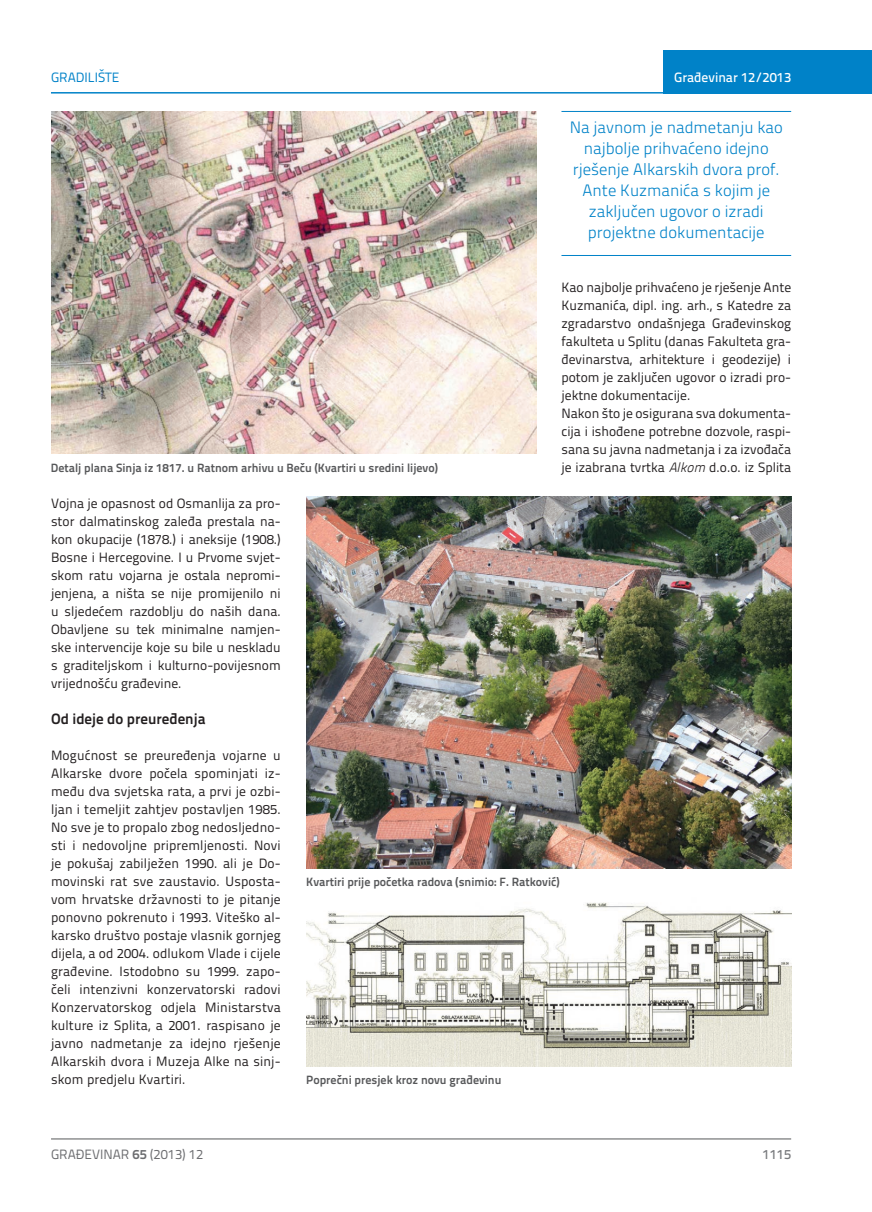
<style>
.page{position:relative;width:872px;height:1212px;background:#fff}
.page>*{position:absolute;margin:0;border:0;box-sizing:border-box;transform-origin:0 0}
.t1{font:300 16.5px/21px "Titillium Text 22 L";color:#0082c8;text-align:center}
.t2{font:700 15px "Titillium Text 22 L";color:#231f20}
.t3{font:13.5px/18px "Titillium Text 22 L";color:#231f20;text-align:justify}
.t4{font:13.5px "Titillium Text 22 L";color:#6c6d70}
.t5{font:500 13.5px "Titillium Text 22 L";color:#fff}
.t6{font:13.5px "Titillium Text 22 L";color:#0082c8}
.t7{font:500 13.5px "Titillium Text 22 L";color:#787a7d}
.t8{font:700 12px "Titillium Text 22 L";color:#57585a}
.s1{font-family:"Panefresco 250 wt";font-style:italic}
.s2{font-weight:700}
</style>
<div class="page">
<hr style="left:51px;top:1139px;width:740px;height:1px;background:#57585a">
<div style="left:663px;top:50px;width:209px;height:44px;background:#0082c8"></div>
<hr style="left:51px;top:92px;width:821px;height:2px;background:#0082c8">
<hr style="left:561px;top:111px;width:230px;height:1px;background:#0082c8">
<hr style="left:561px;top:255px;width:230px;height:1px;background:#0082c8">
<img style="left:51px;top:111px;width:485px;height:343px">
<img style="left:306px;top:496px;width:485px;height:372px">
<img style="left:306px;top:902px;width:485px;height:164px">
<p class="t6" style="left:51px;top:68px;width:70px">GRADILIŠTE</p>
<p class="t5" style="left:674px;top:67px;width:118px">Građevinar 12/2013</p>
<p class="t1" style="left:570px;top:116px;width:214px">Na javnom je nadmetanju kao najbolje prihvaćeno idejno rješenje Alkarskih dvora prof.<br>Ante Kuzmanića s kojim je zaključen ugovor o izradi projektne dokumentacije</p>
<p class="t3" style="left:561px;top:277px;width:231px;text-align:left">Kao najbolje prihvaćeno je rješenje Ante Kuzmanića, dipl. ing. arh., s Katedre za zgradarstvo ondašnjega Građevinskog fakulteta u Splitu (danas Fakulteta gra&shy;đevinarstva, arhitekture i geodezije) i potom je zaključen ugovor o izradi pro&shy;jektne dokumentacije.<br>Nakon što je osigurana sva dokumenta&shy;cija i ishođene potrebne dozvole, raspi&shy;sana su javna nadmetanja i za izvođača</p>
<p class="t8" style="left:51px;top:458px;width:388px">Detalj plana Sinja iz 1817. u Ratnom arhivu u Beču (Kvartiri u sredini lijevo)</p>
<p class="t3" style="left:561px;top:457px;width:231px">je izabrana tvrtka <span class="s1">Alkom</span> d.o.o. iz Splita</p>
<p class="t3" style="left:51px;top:493px;width:231px">Vojna je opasnost od Osmanlija za pro&shy;stor dalmatinskog zaleđa prestala na&shy;kon okupacije (1878.) i aneksije (1908.)<br>Bosne i Hercegovine. I u Prvome svjet&shy;skom ratu vojarna je ostala nepromi&shy;jenjena, a ništa se nije promijenilo ni u sljedećem razdoblju do naših dana.<br>Obavljene su tek minimalne namjen&shy;ske intervencije koje su bile u neskladu s graditeljskom i kulturno-povijesnom vrijednošću građevine.</p>
<p class="t2" style="left:51px;top:707px;width:156px">Od ideje do preuređenja</p>
<p class="t3" style="left:51px;top:746px;width:231px">Mogućnost se preuređenja vojarne u Alkarske dvore počela spominjati iz&shy;među dva svjetska rata, a prvi je ozbi&shy;ljan i temeljit zahtjev postavljen 1985.<br>No sve je to propalo zbog nedosljedno&shy;sti i nedovoljne pripremljenosti. Novi je pokušaj zabilježen 1990. ali je Do&shy;movinski rat sve zaustavio. Usposta&shy;vom hrvatske državnosti to je pitanje ponovno pokrenuto i 1993. Viteško al&shy;karsko društvo postaje vlasnik gornjeg dijela, a od 2004. odlukom Vlade i cijele građevine. Istodobno su 1999. zapo&shy;čeli intenzivni konzervatorski radovi Konzervatorskog odjela Ministarstva kulture iz Splita, a 2001. raspisano je javno nadmetanje za idejno rješenje Alkarskih dvora i Muzeja Alke na sinj&shy;skom predjelu Kvartiri.</p>
<p class="t8" style="left:306px;top:873px;width:255px">Kvartiri prije početka radova (snimio: F. Ratković)</p>
<p class="t8" style="left:306px;top:1071px;width:197px">Poprečni presjek kroz novu građevinu</p>
<p class="t4" style="left:51px;top:1144px;width:154px">GRAĐEVINAR <span class="s2">65</span> (2013) 12</p>
<p class="t7" style="left:762px;top:1144px;width:30px">1115</p>
</div>
